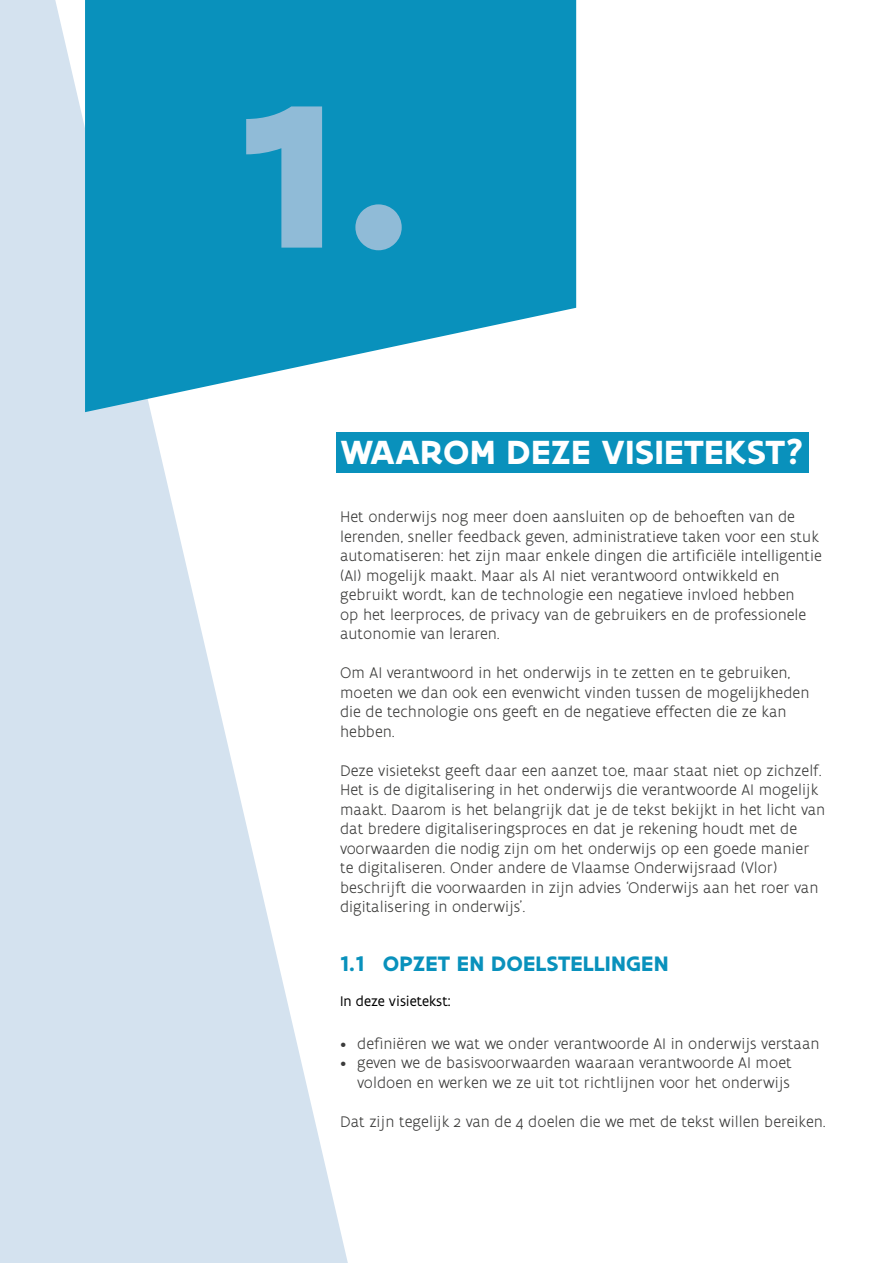
<style>
.page{position:relative;width:893px;height:1263px;background:#fff}
.page>*{position:absolute;margin:0;border:0;box-sizing:border-box;transform-origin:0 0}
.t1{font:700 273.15px "Flanders Art Sans";color:#90bbd7}
.t2{font:700 36px "Flanders Art Sans";letter-spacing:.005em;color:#fff}
.t3{font:700 22.5px "Flanders Art Sans";letter-spacing:.005em;color:#0991bc}
.t4{font:300 16.5px/19.5px "Flanders Art Sans";color:#3c3c3b}
.t5{font:15px "Flanders Art Sans";color:#000}
</style>
<div class="page">
<svg style="left:0;top:0;width:348px;height:1263px;fill:#d4e2ef"></svg>
<svg style="left:85px;top:0;width:491px;height:412px;background:#279ec4"></svg>
<div style="left:336px;top:432px;width:472px;height:40px;background:#0991bc"></div>
<h1 class="t1" style="left:233px;top:-14px;width:186px">1.</h1>
<h2 class="t2" style="left:340px;top:429px;width:465px">WAAROM DEZE VISIETEKST?</h2>
<p class="t4" style="left:340px;top:507px;width:483px">Het onderwijs nog meer doen aansluiten op de behoeften van de lerenden, sneller feedback geven, administratieve taken voor een stuk automatiseren: het zijn maar enkele dingen die artificiële intelligentie (AI) mogelijk maakt. Maar als AI niet verantwoord ontwikkeld en gebruikt wordt, kan de technologie een negatieve invloed hebben<br>op het leerproces, de privacy van de gebruikers en de professionele autonomie van leraren.</p>
<p class="t4" style="left:340px;top:663px;width:471px">Om AI verantwoord in het onderwijs in te zetten en te gebruiken, moeten we dan ook een evenwicht vinden tussen de mogelijkheden die de technologie ons geeft en de negatieve effecten die ze kan hebben.</p>
<p class="t4" style="left:340px;top:760px;width:487px">Deze visietekst geeft daar een aanzet toe, maar staat niet op zichzelf.<br>Het is de digitalisering in het onderwijs die verantwoorde AI mogelijk maakt. Daarom is het belangrijk dat je de tekst bekijkt in het licht van dat bredere digitaliseringsproces en dat je rekening houdt met de voorwaarden die nodig zijn om het onderwijs op een goede manier te digitaliseren. Onder andere de Vlaamse Onderwijsraad (Vlor) beschrijft die voorwaarden in zijn advies ‘Onderwijs aan het roer van digitalisering in onderwijs’.</p>
<h3 class="t3" style="left:340px;top:949px;width:330px">1.1 OPZET EN DOELSTELLINGEN</h3>
<p class="t5" style="left:340px;top:992px;width:112px">In deze visietekst:</p>
<p class="t4" style="left:340px;top:1033px;width:481px">• definiëren we wat we onder verantwoorde AI in onderwijs verstaan</p>
<p class="t4" style="left:340px;top:1053px;width:453px;text-align:right">• geven we de basisvoorwaarden waaraan verantwoorde AI moet voldoen en werken we ze uit tot richtlijnen voor het onderwijs</p>
<p class="t4" style="left:340px;top:1111px;width:487px">Dat zijn tegelijk 2 van de 4 doelen die we met de tekst willen bereiken.</p>
</div>
